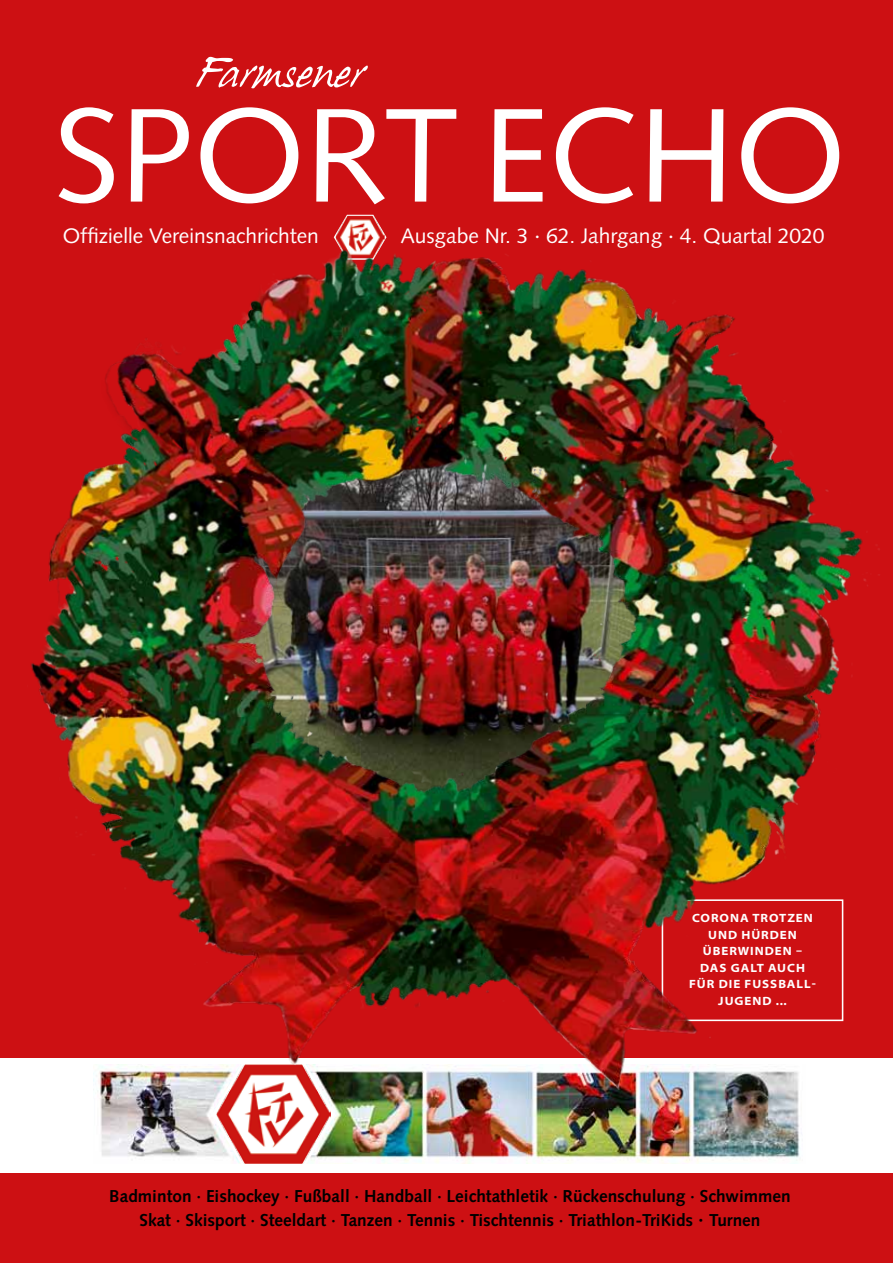
<style>
.page{position:relative;width:893px;height:1263px;background:#cd1013}
.page>*{position:absolute;margin:0;border:0;box-sizing:border-box;transform-origin:0 0}
.t1{font:133.5px "Syntax";color:#fff}
.t2{font:italic 50.25px "Hans Hand 2";color:#fff}
.t3{font:21px "Syntax";color:#fff}
.t4{font:700 17.25px/24.3px "Syntax";color:#000;text-align:center}
.t5{font:700 semi-expanded 12px "Myriad Pro";letter-spacing:.08em;color:#fff}
.s1{font-size:20.25px}
</style>
<div class="page">
<div style="left:0;top:1058px;width:893px;height:114px;background:#fff"></div>
<svg style="left:334px;top:215px;width:52px;height:24px"></svg>
<img style="left:336px;top:216px;width:49px;height:23px">
<img style="left:100px;top:1094px;width:700px;height:69px">
<svg style="left:212px;top:1094px;width:123px;height:69px"></svg>
<img style="left:216px;top:1094px;width:115px;height:70px">
<img style="left:30px;top:239px;width:850px;height:855px">
<h2 class="t2" style="left:196px;top:40px;width:168px">Farmsener</h2>
<h1 class="t1" style="left:53px;top:76px;width:795px">Sport echo</h1>
<p class="t3" style="left:63px;top:224px;width:258px">Offizielle Vereinsnachrichten</p>
<p class="t3" style="left:401px;top:224px;width:425px">Ausgabe Nr. 3 · 62. Jahrgang · 4. Quartal 2020</p>
<p class="t5" style="left:692px;top:910px;width:122px">CORONA TROTZEN</p>
<p class="t5" style="left:708px;top:927px;width:90px">UND HÜRDEN</p>
<p class="t5" style="left:703px;top:943px;width:101px">ÜBERWINDEN –</p>
<p class="t5" style="left:700px;top:960px;width:97px">DAS GALT AUCH</p>
<p class="t5" style="left:689px;top:976px;width:128px">FÜR DIE FUSSBALL-</p>
<p class="t5" style="left:718px;top:993px;width:70px">JUGEND ...</p>
<p class="t4" style="left:109px;top:1184px;width:683px">Badminton · Eishockey · Fußball · Handball · Leichtathletik · Rückenschulung · Schwimmen<br>Skat · Skisport · Steeldart · Tanzen · Tennis · Tischtennis · Triathlon-TriKids <span class="s1">·</span> Turnen</p>
</div>
